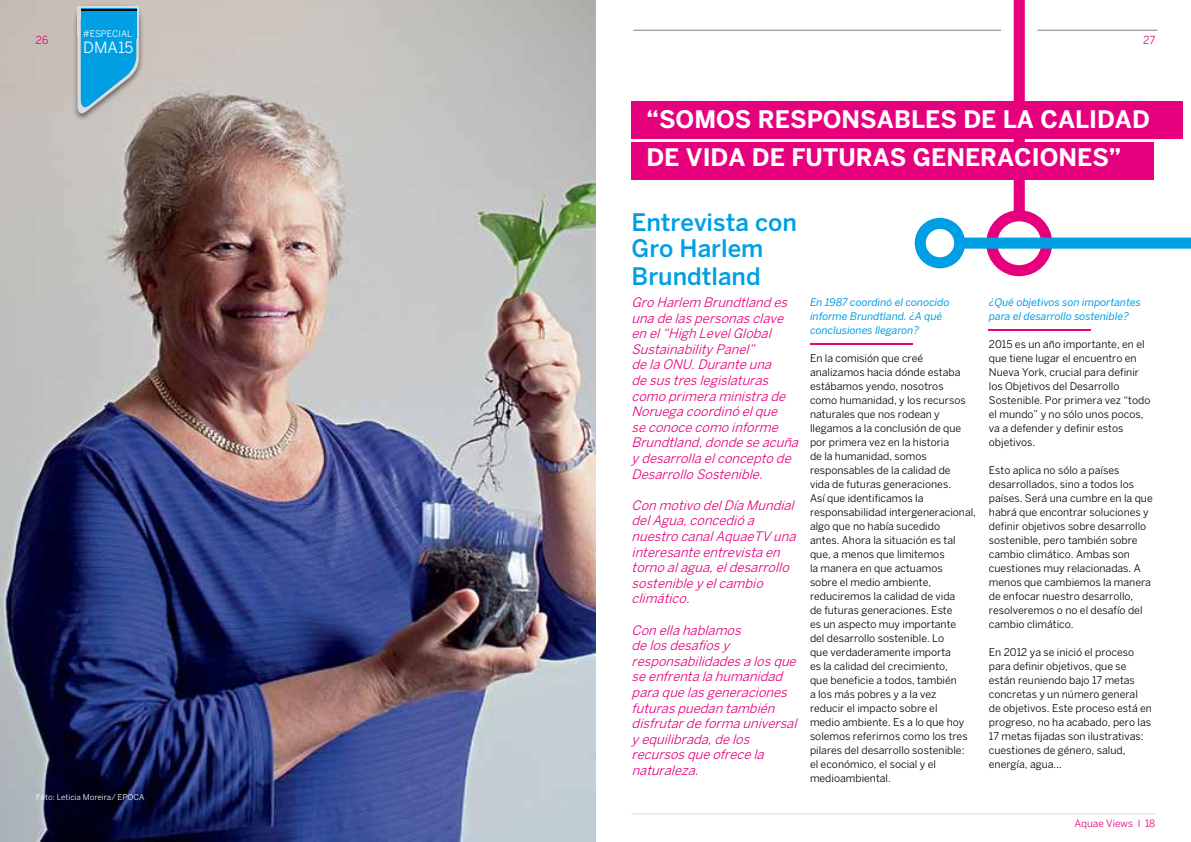
<style>
.page{position:relative;width:1191px;height:842px;background:#fff}
.page>*{position:absolute;margin:0;border:0;box-sizing:border-box;transform-origin:0 0}
.t1{font:700 24px/38.3px "Benton Sans";color:#fff}
.t2{font:500 24px/27px "Benton Sans";color:#009fe3}
.t3{font:15.4px "Benton Sans";color:#fff}
.t4{font:italic 13px/15.6px "Benton Sans";color:#e6007d}
.t5{font:11px "Benton Sans";color:#e6007d}
.t6{font:10.5px/14px "Benton Sans";color:#000}
.t7{font:italic 10.5px/14px "Benton Sans";color:#009fe3}
.t8{font:10px "Benton Sans";color:#e6007d}
.t9{font:9px "Benton Sans";color:#fff}
.t10{font:8px "Benton Sans";color:#fff}
</style>
<div class="page">
<div style="left:1013px;top:1px;width:11px;height:212px;background:#e6007d"></div>
<div style="left:986px;top:210px;width:66px;height:66px;border:11px solid #e6007d;border-radius:50%"></div>
<div style="left:964px;top:238px;width:226px;height:11px;background:#009fe3"></div>
<div style="left:914px;top:218px;width:51px;height:50px;border:11px solid #009fe3;border-radius:50%"></div>
<img style="left:0;top:1px;width:595px;height:841px">
<hr style="left:810px;top:343px;width:102px;height:1px;background:#e6007d">
<hr style="left:989px;top:329px;width:102px;height:1px;background:#e6007d">
<div style="left:631px;top:101px;width:552px;height:38px;background:#e6007d"></div>
<div style="left:631px;top:142px;width:522px;height:38px;background:#e6007d"></div>
<hr style="left:633px;top:30px;width:368px;height:1px;background:#000">
<hr style="left:1037px;top:30px;width:120px;height:1px;background:#000">
<div style="left:72px;top:4px;width:72px;height:117px;background:#000;opacity:.5"></div>
<svg style="left:77px;top:6px;width:62px;height:112px;background:#45a9d4"></svg>
<hr style="left:81px;top:9px;width:55px;height:1px;background:#000">
<hr style="left:631px;top:813px;width:524px;height:1px;background:#dadada">
<p class="t5" style="left:35px;top:34px;width:15px">26</p>
<p class="t9" style="left:83px;top:28px;width:50px">#ESPECIAL</p>
<h2 class="t3" style="left:83px;top:39px;width:52px">DMA15</h2>
<p class="t10" style="left:36px;top:793px;width:110px">Foto: Leticia Moreira/ EPOCA</p>
<p class="t5" style="left:1143px;top:33px;width:14px">27</p>
<h1 class="t1" style="left:646px;top:100px;width:505px">“SOMOS RESPONSABLES DE LA CALIDAD<br>DE VIDA DE FUTURAS GENERACIONES”</h1>
<h1 class="t2" style="left:631px;top:209px;width:167px">Entrevista con<br>Gro Harlem<br>Brundtland</h1>
<p class="t4" style="left:631px;top:294px;width:172px">GroHarlem Brundtland es unadelaspersonasclave en el“High LevelGlobal<br>SustainabilityPanel” delaONU.Duranteuna desustreslegislaturas comoprimeraministrade<br>Noruegacoordinóelque seconocecomoinforme<br>Brundtland,dondeseacuña ydesarrollaelconceptode<br>DesarrolloSostenible.</p>
<p class="t4" style="left:631px;top:497px;width:169px">Con motivodelDíaMundial delAgua,concedióa nuestrocanalAquaeTV una interesanteentrevistaen tornoalagua,eldesarrollo sostenibleyelcambio climático.</p>
<p class="t4" style="left:631px;top:622px;width:170px">Con ellahablamos delosdesafíosy responsabilidadesalosque seenfrentalahumanidad paraquelasgeneraciones futuraspuedan también disfrutardeformauniversal yequilibrada,delos recursosqueofrecela naturaleza.</p>
<p class="t7" style="left:810px;top:295px;width:141px">En 1987 coordinó el conocido informe Brundtland. ¿A qué conclusiones llegaron?</p>
<p class="t6" style="left:810px;top:351px;width:168px">En la comisión que creé analizamos hacia dónde estaba estábamos yendo, nosotros<br>como humanidad, y los recursos naturales que nos rodean y llegamos a la conclusión de que por primera vez en la historia<br>de la humanidad, somos responsables de la calidad de<br>vida de futuras generaciones.<br>Así que identificamos la responsabilidad intergeneracional, algo que no había sucedido<br>antes. Ahora la situación es tal que, a menos que limitemos<br>la manera en que actuamos<br>sobre el medio ambiente, reduciremos la calidad de vida<br>de futuras generaciones. Este<br>es un aspecto muy importante<br>del desarrollo sostenible. Lo<br>que verdaderamente importa<br>es la calidad del crecimiento,<br>que beneficie a todos, también<br>a los más pobres y a la vez<br>reducir el impacto sobre el<br>medio ambiente. Es a lo que hoy solemos referirnos como los tres pilares del desarrollo sostenible:<br>el económico, el social y el medioambiental.</p>
<p class="t7" style="left:989px;top:295px;width:153px">¿Qué objetivos son importantes para el desarrollo sostenible?</p>
<p class="t6" style="left:989px;top:337px;width:163px">2015 es un año importante, en el que tiene lugar el encuentro en<br>Nueva York, crucial para definir los Objetivos del Desarrollo<br>Sostenible. Por primera vez “todo el mundo” y no sólo unos pocos, va a defender y definir estos objetivos.</p>
<p class="t6" style="left:989px;top:463px;width:165px">Esto aplica no sólo a países desarrollados, sino a todos los países. Será una cumbre en la que habrá que encontrar soluciones y definir objetivos sobre desarrollo sostenible, pero también sobre cambio climático. Ambas son cuestiones muy relacionadas. A menos que cambiemos la manera de enfocar nuestro desarrollo, resolveremos o no el desafío del cambio climático.</p>
<p class="t6" style="left:989px;top:645px;width:165px">En 2012 ya se inició el proceso para definir objetivos, que se están reuniendo bajo 17 metas concretas y un número general de objetivos. Este proceso está en progreso, no ha acabado, pero las<br>17 metas fijadas son ilustrativas: cuestiones de género, salud, energía, agua…</p>
<p class="t8" style="left:1074px;top:818px;width:82px">Aquae Views I 18</p>
</div>
